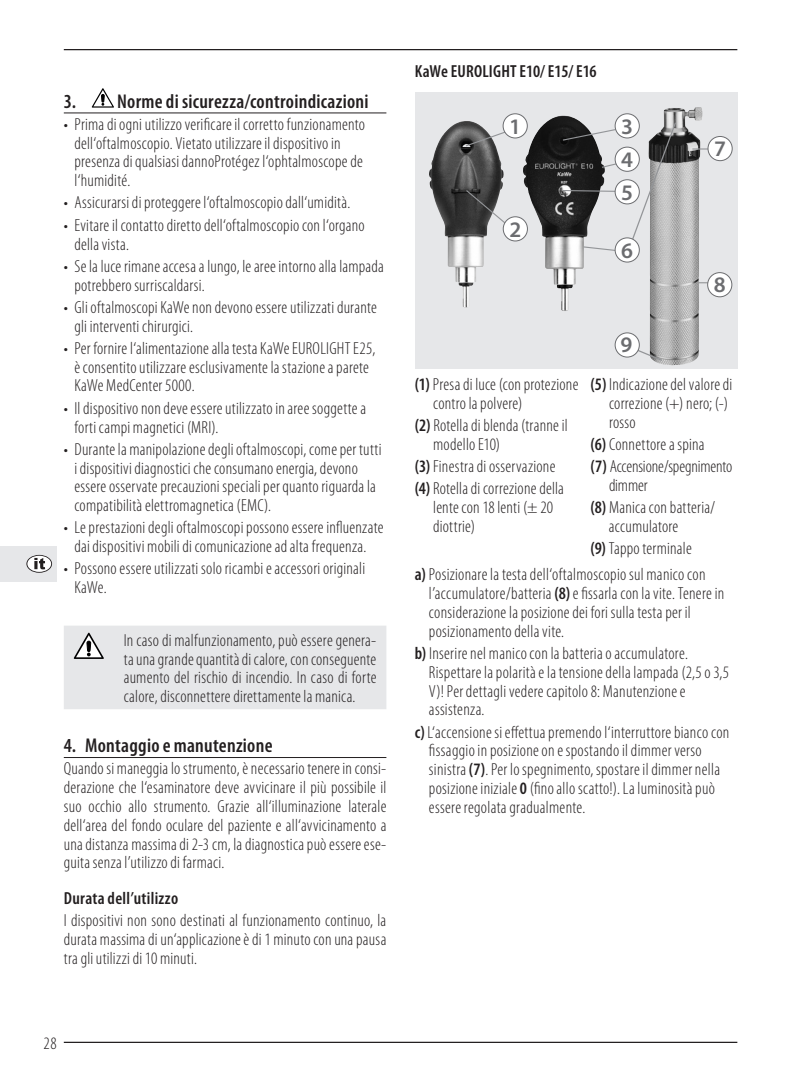
<style>
.page{position:relative;width:787px;height:1092px;background:#fff}
.page>*{position:absolute;margin:0;border:0;box-sizing:border-box;transform-origin:0 0}
.t1{font:600 22.25px/33.2px "Myriad Pro";color:#6c6d70}
.t2{font:600 condensed 20px "Myriad Pro";letter-spacing:.015em;color:#231f20}
.t3{font:300 condensed 17.5px/18.8px "Myriad Pro";letter-spacing:.015em;color:#231f20}
.t4{font:17.5px/18.8px "Myriad Variable Concept";letter-spacing:.015em;color:#231f20}
.t5{font:300 condensed 17.5px/22.2px "Myriad Pro";letter-spacing:-.005em;color:#231f20}
.t6{font:600 condensed 17.5px "Myriad Pro";letter-spacing:.015em;color:#231f20}
.s1{font-weight:600}
.s2{font-family:"Myriad Pro";font-weight:600;font-stretch:condensed}
</style>
<div class="page">
<hr style="left:64px;top:1041px;width:673px;height:1px;background:#231f20">
<hr style="left:64px;top:49px;width:673px;height:1px;background:#231f20">
<div style="left:0;top:546px;width:57px;height:35px;background:#e6e7e9"></div>
<svg style="left:26px;top:555px;width:26px;height:17px"></svg>
<svg style="left:27px;top:555px;width:24px;height:17px"></svg>
<svg style="left:34px;top:558px;width:11px;height:11px"></svg>
<hr style="left:64px;top:112px;width:322px;height:1px;background:#231f20">
<hr style="left:64px;top:757px;width:322px;height:1px;background:#231f20">
<svg style="left:92px;top:88px;width:22px;height:20px"></svg>
<div style="left:64px;top:626px;width:322px;height:83px;background:#e6e7e9"></div>
<div style="left:415px;top:93px;width:322px;height:276px;background:#e6e7e9"></div>
<hr style="left:686px;top:282px;width:35px;height:1px;background:#939598">
<img style="left:523px;top:115px;width:61px;height:196px">
<img style="left:429px;top:121px;width:74px;height:186px">
<svg style="left:464px;top:127px;width:52px;height:20px"></svg>
<img style="left:649px;top:107px;width:54px;height:259px">
<svg style="left:692px;top:148px;width:15px;height:1px"></svg>
<svg style="left:561px;top:121px;width:116px;height:132px"></svg>
<div style="left:707px;top:272px;width:24px;height:25px;background:#fff;border-radius:50%"></div>
<div style="left:707px;top:272px;width:25px;height:25px;border:1px solid #6c6d70;border-radius:50%"></div>
<div style="left:708px;top:136px;width:24px;height:25px;background:#fff;border-radius:50%"></div>
<div style="left:707px;top:136px;width:25px;height:25px;border:1px solid #6c6d70;border-radius:50%"></div>
<div style="left:615px;top:114px;width:24px;height:24px;background:#fff;border-radius:50%"></div>
<div style="left:615px;top:113px;width:24px;height:25px;border:1px solid #6c6d70;border-radius:50%"></div>
<div style="left:615px;top:147px;width:24px;height:24px;background:#fff;border-radius:50%"></div>
<div style="left:615px;top:147px;width:24px;height:25px;border:1px solid #6c6d70;border-radius:50%"></div>
<div style="left:615px;top:238px;width:24px;height:24px;background:#fff;border-radius:50%"></div>
<div style="left:615px;top:237px;width:24px;height:25px;border:1px solid #6c6d70;border-radius:50%"></div>
<div style="left:615px;top:180px;width:24px;height:24px;background:#fff;border-radius:50%"></div>
<div style="left:615px;top:179px;width:24px;height:25px;border:1px solid #6c6d70;border-radius:50%"></div>
<div style="left:503px;top:114px;width:24px;height:24px;background:#fff;border-radius:50%"></div>
<div style="left:503px;top:113px;width:24px;height:25px;border:1px solid #6c6d70;border-radius:50%"></div>
<svg style="left:625px;top:344px;width:38px;height:18px"></svg>
<div style="left:615px;top:333px;width:24px;height:24px;background:#fff;border-radius:50%"></div>
<div style="left:615px;top:332px;width:24px;height:25px;border:1px solid #6c6d70;border-radius:50%"></div>
<svg style="left:465px;top:189px;width:47px;height:42px"></svg>
<div style="left:503px;top:217px;width:24px;height:24px;background:#fff;border-radius:50%"></div>
<div style="left:503px;top:216px;width:25px;height:25px;border:1px solid #6c6d70;border-radius:50%"></div>
<p class="t2" style="left:64px;top:90px;width:306px">3. Norme di sicurezza/controindicazioni</p>
<p class="t3" style="left:74px;top:115px;width:292px;text-indent:-11px">• Prima di ogni utilizzo verificare il corretto funzionamento dell‘oftalmoscopio. Vietato utilizzare il dispositivo in presenza di qualsiasi dannoProtégez l‘ophtalmoscope de l‘humidité.</p>
<p class="t3" style="left:64px;top:194px;width:288px">• Assicurarsi di proteggere l‘oftalmoscopio dall‘umidità.</p>
<p class="t3" style="left:74px;top:216px;width:292px;text-indent:-11px">• Evitare il contatto diretto dell‘oftalmoscopio con l‘organo della vista.</p>
<p class="t3" style="left:74px;top:257px;width:311px;text-indent:-11px">• Se la luce rimane accesa a lungo, le aree intorno alla lampada potrebbero surriscaldarsi.</p>
<p class="t3" style="left:74px;top:298px;width:304px;text-indent:-11px">• Gli oftalmoscopi KaWe non devono essere utilizzati durante gli interventi chirurgici.</p>
<p class="t3" style="left:74px;top:339px;width:302px;text-indent:-11px">• Per fornire l‘alimentazione alla testa KaWe EUROLIGHT E25, è consentito utilizzare esclusivamente la stazione a parete<br>KaWe MedCenter 5000.</p>
<p class="t3" style="left:74px;top:399px;width:293px;text-indent:-11px">• Il dispositivo non deve essere utilizzato in aree soggette a forti campi magnetici (MRI).</p>
<p class="t3" style="left:74px;top:440px;width:309px;text-indent:-11px">• Durante la manipolazione degli oftalmoscopi, come per tutti i dispositivi diagnostici che consumano energia, devono essere osservate precauzioni speciali per quanto riguarda la compatibilità elettromagnetica (EMC).</p>
<p class="t3" style="left:64px;top:518px;width:321px;text-align:center">• Le prestazioni degli oftalmoscopi possono essere influenzate dai dispositivi mobili di comunicazione ad alta frequenza.</p>
<p class="t3" style="left:74px;top:559px;width:292px;text-indent:-11px">• Possono essere utilizzati solo ricambi e accessori originali<br>KaWe.</p>
<p class="t3" style="left:124px;top:631px;width:254px;text-align:justify">In caso di malfunzionamento, può essere genera&shy;ta una grande quantità di calore, con conseguente aumento del rischio di incendio. In caso di forte calore, disconnettere direttamente la manica.</p>
<p class="t2" style="left:64px;top:734px;width:210px">4. Montaggio e manutenzione</p>
<p class="t3" style="left:64px;top:759px;width:324px;text-align:justify">Quando si maneggia lo strumento, è necessario tenere in consi&shy;derazione che l‘esaminatore deve avvicinare il più possibile il suo occhio allo strumento. Grazie all‘illuminazione laterale dell‘area del fondo oculare del paziente e all‘avvicinamento a una distanza massima di 2-3 cm, la diagnostica può essere ese&shy;guita senza l’utilizzo di farmaci.</p>
<p class="t6" style="left:64px;top:888px;width:116px">Durata dell’utilizzo</p>
<p class="t3" style="left:64px;top:911px;width:324px;text-align:justify">I dispositivi non sono destinati al funzionamento continuo, la durata massima di un‘applicazione è di 1 minuto con una pausa tra gli utilizzi di 10 minuti.</p>
<p class="t3" style="left:43px;top:1034px;width:15px">28</p>
<p class="t6" style="left:415px;top:62px;width:183px">KaWe EUROLIGHT E10/ E15/ E16</p>
<p class="t1" style="left:509px;top:110px;width:13px">1</p>
<p class="t1" style="left:509px;top:213px;width:13px">2</p>
<p class="t1" style="left:621px;top:110px;width:13px">3<br>4</p>
<p class="t1" style="left:621px;top:176px;width:13px">5</p>
<p class="t1" style="left:621px;top:234px;width:13px">6</p>
<p class="t1" style="left:620px;top:329px;width:13px">9</p>
<p class="t1" style="left:714px;top:132px;width:13px">7</p>
<p class="t1" style="left:713px;top:269px;width:13px">8</p>
<p class="t3" style="left:433px;top:375px;width:147px;text-indent:-18px"><span class="s1">(1)</span> Presa di luce (con protezione contro la polvere)</p>
<p class="t3" style="left:433px;top:416px;width:136px;text-indent:-18px"><span class="s1">(2)</span> Rotella di blenda (tranne il modello E10)</p>
<p class="t3" style="left:415px;top:455px;width:151px;line-height:22.2px"><span class="s1">(3)</span> Finestra di osservazione <span class="s1">(4)</span> Rotella di correzione della</p>
<p class="t3" style="left:433px;top:498px;width:122px">lente con 18 lenti (± 20 diottrie)</p>
<p class="t3" style="left:609px;top:375px;width:125px;text-indent:-18px"><span class="s1">(5)</span> Indicazione del valore di correzione (+) nero; (-) rosso</p>
<p class="t5" style="left:590px;top:433px;width:143px"><span class="s1">(6)</span> Connettore a spina<br><span class="s1">(7)</span> Accensione/spegnimento</p>
<p class="t3" style="left:590px;top:474px;width:126px;line-height:22.2px;text-indent:18px">dimmer<br><span class="s1">(8)</span> Manica con batteria/</p>
<p class="t3" style="left:590px;top:515px;width:103px;line-height:22.2px;text-align:center">accumulatore<br><span class="s1">(9)</span> Tappo terminale</p>
<p class="t4" style="left:429px;top:565px;width:297px;text-indent:-14px"><span class="s2">a)</span> Posizionare la testa dell‘oftalmoscopio sul manico con l’accumulatore/batteria (8) e fissarla con la vite. Tenere in considerazione la posizione dei fori sulla testa per il posizionamento della vite.</p>
<p class="t4" style="left:429px;top:643px;width:302px;text-indent:-14px">b) Inserire nel manico con la batteria o accumulatore.<br>Rispettare la polarità e la tensione della lampada (2,5 o 3,5<br>V)! Per dettagli vedere capitolo 8: Manutenzione e assistenza.</p>
<p class="t4" style="left:429px;top:722px;width:302px;text-indent:-14px">c) L‘accensione si effettua premendo l‘interruttore bianco con fissaggio in posizione on e spostando il dimmer verso sinistra (7). Per lo spegnimento, spostare il dimmer nella posizione iniziale 0 (fino allo scatto!). La luminosità può essere regolata gradualmente.</p>
</div>
